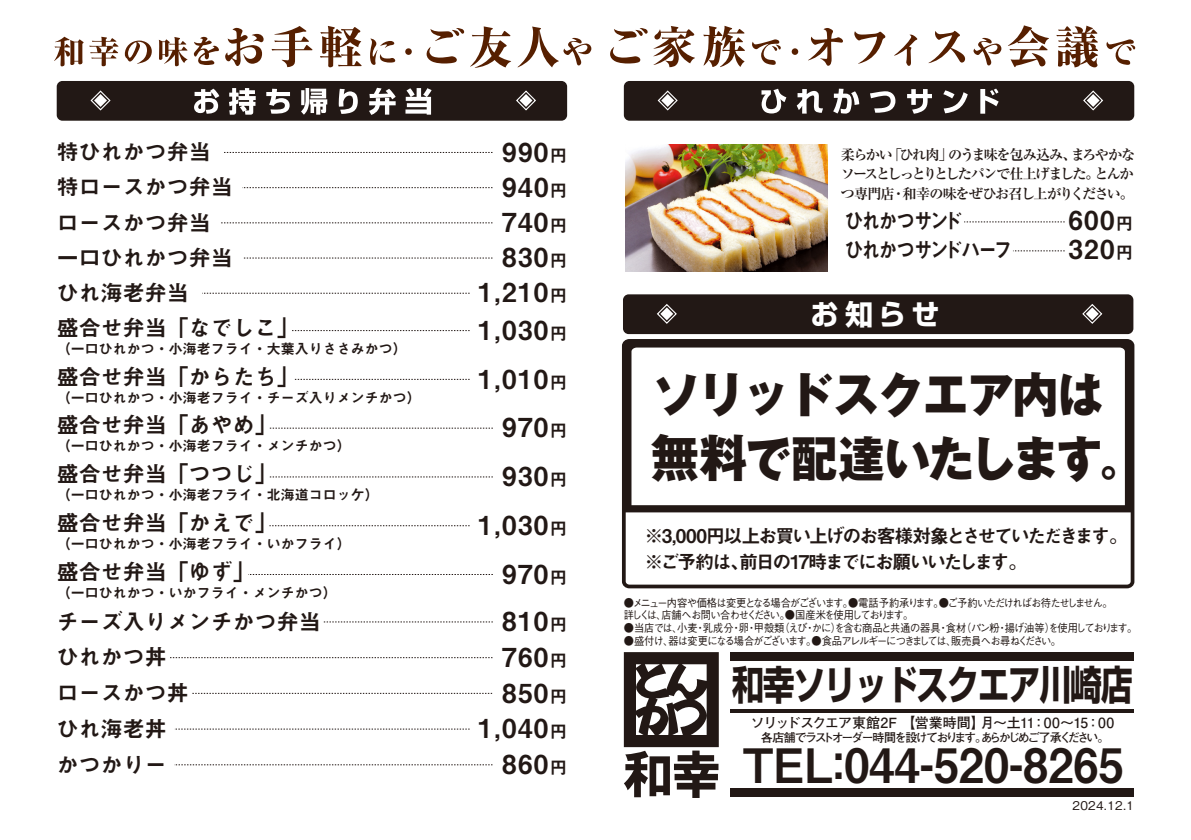
<style>
.page{position:relative;width:1191px;height:840px;background:#fff}
.page>*{position:absolute;margin:0;border:0;box-sizing:border-box;transform-origin:0 0}
.t1{font:800 48.2px/64px "Gothic MB101 Pr 6 N";letter-spacing:-.025em;color:#221815;scale:.95 1}
.t2{font:47.4px "Midashi Go Pr 6 N MB31";color:#221815;scale:.95 1}
.t3{font:700 40px "Shin Go Pr 6 N";letter-spacing:-.04em;color:#221815;scale:.8 1}
.t4{font:700 28px "Shin Go Pr 6 N";color:#fff}
.t5{font:26.2px "Midashi Go Pr 6 N MB31";letter-spacing:.05em;color:#221815}
.t6{font:22px "Midashi Go Pr 6 N MB31";color:#221815}
.t7{font:22px "Midashi Go Pr 6 N MB31";letter-spacing:-.095em;color:#221815;scale:.85 1}
.t8{font:19px/26px "Midashi Go Pr 6 N MB31";letter-spacing:-.11em;color:#221815}
.t9{font:700 14.2px/19.8px "Ryumin Pr 6 N";letter-spacing:-.105em;color:#221815;text-align:justify}
.t10{font:14px "Midashi Go Pr 6 N MB31";color:#221815}
.t11{font:700 14px "Futo Go B101 Pr 6 N";letter-spacing:-.035em;color:#221815}
.t12{font:700 12px "Futo Go B101 Pr 6 N";letter-spacing:-.17em;color:#221815}
.t13{font:500 12px "Gothic BBB Pr 6 N";letter-spacing:.025em;color:#221815}
.t14{font:500 11px/12.8px "Gothic BBB Pr 6 N";letter-spacing:-.105em;color:#221815;scale:.93 1}
.t15{font:500 11px "Gothic BBB Pr 6 N";letter-spacing:-.075em;color:#221815;scale:.93 1}
.s1{font-size:17.4px}
.s2{font-size:50.4px}
</style>
<div class="page">
<hr style="left:730px;top:709px;width:404px;height:3px;background:#221815">
<div style="left:730px;top:651px;width:404px;height:8px;background:#221815"></div>
<div style="left:730px;top:788px;width:404px;height:8px;background:#221815"></div>
<div style="left:57px;top:81px;width:510px;height:40px;background:#221815;border-radius:6px"></div>
<svg style="left:194px;top:89px;width:25px;height:25px"></svg>
<svg style="left:229px;top:88px;width:27px;height:27px"></svg>
<svg style="left:266px;top:89px;width:24px;height:25px"></svg>
<svg style="left:301px;top:88px;width:26px;height:27px"></svg>
<svg style="left:339px;top:89px;width:19px;height:25px"></svg>
<svg style="left:369px;top:88px;width:27px;height:27px"></svg>
<svg style="left:405px;top:88px;width:26px;height:27px"></svg>
<svg style="left:90px;top:90px;width:21px;height:21px"></svg>
<svg style="left:516px;top:90px;width:20px;height:21px"></svg>
<svg style="left:624px;top:652px;width:95px;height:145px"></svg>
<svg style="left:242px;top:187px;width:250px;height:1px"></svg>
<svg style="left:224px;top:152px;width:268px;height:1px"></svg>
<svg style="left:202px;top:293px;width:267px;height:1px"></svg>
<svg style="left:243px;top:257px;width:249px;height:1px"></svg>
<svg style="left:221px;top:222px;width:271px;height:1px"></svg>
<svg style="left:170px;top:657px;width:322px;height:1px"></svg>
<svg style="left:192px;top:692px;width:300px;height:1px"></svg>
<svg style="left:175px;top:728px;width:294px;height:1px"></svg>
<svg style="left:174px;top:764px;width:318px;height:1px"></svg>
<svg style="left:323px;top:621px;width:170px;height:1px"></svg>
<svg style="left:292px;top:330px;width:177px;height:1px"></svg>
<svg style="left:294px;top:379px;width:175px;height:1px"></svg>
<svg style="left:269px;top:427px;width:224px;height:1px"></svg>
<svg style="left:269px;top:476px;width:224px;height:1px"></svg>
<svg style="left:269px;top:525px;width:200px;height:1px"></svg>
<svg style="left:248px;top:574px;width:245px;height:1px"></svg>
<div style="left:624px;top:81px;width:510px;height:40px;background:#221815;border-radius:6px"></div>
<svg style="left:761px;top:89px;width:25px;height:24px"></svg>
<svg style="left:796px;top:89px;width:27px;height:24px"></svg>
<svg style="left:833px;top:89px;width:26px;height:24px"></svg>
<svg style="left:870px;top:91px;width:25px;height:22px"></svg>
<svg style="left:907px;top:89px;width:25px;height:25px"></svg>
<svg style="left:943px;top:90px;width:24px;height:23px"></svg>
<svg style="left:980px;top:89px;width:18px;height:25px"></svg>
<svg style="left:657px;top:90px;width:21px;height:21px"></svg>
<svg style="left:1083px;top:90px;width:21px;height:21px"></svg>
<svg style="left:964px;top:221px;width:100px;height:1px"></svg>
<svg style="left:1013px;top:250px;width:51px;height:1px"></svg>
<div style="left:623px;top:294px;width:510px;height:40px;background:#221815;border-radius:6px"></div>
<svg style="left:657px;top:304px;width:20px;height:20px"></svg>
<svg style="left:1082px;top:304px;width:21px;height:20px"></svg>
<div style="left:622px;top:339px;width:512px;height:249px;border:4px solid #221815;border-radius:5px"></div>
<svg style="left:623px;top:340px;width:510px;height:172px"></svg>
<img style="left:626px;top:144px;width:201px;height:128px">
<svg style="left:54px;top:37px;width:64px;height:29px"></svg>
<svg style="left:125px;top:41px;width:27px;height:23px"></svg>
<svg style="left:159px;top:37px;width:28px;height:29px"></svg>
<svg style="left:194px;top:37px;width:25px;height:28px"></svg>
<svg style="left:225px;top:28px;width:38px;height:38px"></svg>
<svg style="left:271px;top:26px;width:41px;height:41px"></svg>
<svg style="left:320px;top:26px;width:41px;height:41px"></svg>
<svg style="left:370px;top:38px;width:25px;height:27px"></svg>
<div style="left:405px;top:48px;width:7px;height:7px;background:#561f00;border-radius:50%"></div>
<svg style="left:426px;top:28px;width:38px;height:35px"></svg>
<svg style="left:470px;top:26px;width:41px;height:42px"></svg>
<svg style="left:517px;top:27px;width:74px;height:40px"></svg>
<svg style="left:610px;top:28px;width:37px;height:35px"></svg>
<svg style="left:653px;top:26px;width:42px;height:41px"></svg>
<svg style="left:703px;top:26px;width:42px;height:41px"></svg>
<svg style="left:752px;top:39px;width:28px;height:26px"></svg>
<div style="left:791px;top:48px;width:7px;height:7px;background:#561f00;border-radius:50%"></div>
<svg style="left:808px;top:28px;width:35px;height:38px"></svg>
<svg style="left:854px;top:31px;width:31px;height:33px"></svg>
<svg style="left:894px;top:35px;width:23px;height:31px"></svg>
<svg style="left:928px;top:31px;width:37px;height:32px"></svg>
<svg style="left:973px;top:38px;width:28px;height:27px"></svg>
<svg style="left:1008px;top:25px;width:41px;height:42px"></svg>
<svg style="left:1056px;top:26px;width:42px;height:41px"></svg>
<svg style="left:1106px;top:39px;width:29px;height:26px"></svg>
<h3 class="t6" style="left:57px;top:134px;width:156px">特ひれかつ弁当</h3>
<h3 class="t5" style="left:502px;top:131px;width:66px">990<span class="s1">円</span></h3>
<h3 class="t6" style="left:57px;top:169px;width:178px">特ロースかつ弁当</h3>
<h3 class="t5" style="left:502px;top:166px;width:66px">940<span class="s1">円</span></h3>
<h3 class="t6" style="left:57px;top:204px;width:156px">ロースかつ弁当</h3>
<h3 class="t5" style="left:502px;top:201px;width:66px">740<span class="s1">円</span></h3>
<h3 class="t6" style="left:57px;top:240px;width:178px">一口ひれかつ弁当</h3>
<h3 class="t5" style="left:502px;top:236px;width:66px">830<span class="s1">円</span></h3>
<h3 class="t6" style="left:57px;top:275px;width:134px">ひれ海老弁当</h3>
<h3 class="t5" style="left:478px;top:271px;width:90px">1,210<span class="s1">円</span></h3>
<h3 class="t6" style="left:57px;top:310px;width:244px">盛合せ弁当「なでしこ」</h3>
<p class="t10" style="left:57px;top:337px;width:352px">（一口ひれかつ・小海老フライ・大葉入りささみかつ）</p>
<h3 class="t5" style="left:478px;top:309px;width:90px">1,030<span class="s1">円</span></h3>
<h3 class="t6" style="left:57px;top:358px;width:244px">盛合せ弁当「からたち」</h3>
<p class="t10" style="left:57px;top:386px;width:366px">（一口ひれかつ・小海老フライ・チーズ入りメンチかつ）</p>
<h3 class="t5" style="left:478px;top:357px;width:90px">1,010<span class="s1">円</span></h3>
<h3 class="t6" style="left:57px;top:407px;width:222px">盛合せ弁当「あやめ」</h3>
<p class="t10" style="left:57px;top:434px;width:296px">（一口ひれかつ・小海老フライ・メンチかつ）</p>
<h3 class="t5" style="left:502px;top:406px;width:66px">970<span class="s1">円</span></h3>
<h3 class="t6" style="left:57px;top:456px;width:222px">盛合せ弁当「つつじ」</h3>
<p class="t10" style="left:57px;top:483px;width:324px">（一口ひれかつ・小海老フライ・北海道コロッケ）</p>
<h3 class="t5" style="left:502px;top:455px;width:66px">930<span class="s1">円</span></h3>
<h3 class="t6" style="left:57px;top:504px;width:222px">盛合せ弁当「かえで」</h3>
<p class="t10" style="left:57px;top:532px;width:296px">（一口ひれかつ・小海老フライ・いかフライ）</p>
<h3 class="t5" style="left:478px;top:503px;width:90px">1,030<span class="s1">円</span></h3>
<h3 class="t6" style="left:57px;top:553px;width:200px">盛合せ弁当「ゆず」</h3>
<p class="t10" style="left:57px;top:581px;width:282px">（一口ひれかつ・いかフライ・メンチかつ）</p>
<h3 class="t5" style="left:502px;top:552px;width:66px">970<span class="s1">円</span></h3>
<h3 class="t6" style="left:57px;top:603px;width:266px">チーズ入りメンチかつ弁当</h3>
<h3 class="t5" style="left:502px;top:600px;width:66px">810<span class="s1">円</span></h3>
<h3 class="t6" style="left:57px;top:639px;width:112px">ひれかつ丼</h3>
<h3 class="t5" style="left:502px;top:635px;width:66px">760<span class="s1">円</span></h3>
<h3 class="t6" style="left:57px;top:674px;width:134px">ロースかつ丼</h3>
<h3 class="t5" style="left:502px;top:671px;width:66px">850<span class="s1">円</span></h3>
<h3 class="t6" style="left:57px;top:710px;width:112px">ひれ海老丼</h3>
<h3 class="t5" style="left:478px;top:707px;width:90px">1,040<span class="s1">円</span></h3>
<h3 class="t6" style="left:57px;top:746px;width:112px">かつかりー</h3>
<h3 class="t5" style="left:502px;top:742px;width:66px">860<span class="s1">円</span></h3>
<p class="t9" style="left:841px;top:144px;width:296px">柔らかい「ひれ肉」のうま味を包み込み、まろやかなソースとしっとりとしたパンで仕上げました。とんかつ専門店・和幸の味をぜひお召し上がりください。</p>
<h3 class="t7" style="left:844px;top:203px;width:139px">ひれかつサンド</h3>
<h3 class="t5" style="left:1068px;top:199px;width:66px">600<span class="s1">円</span></h3>
<h3 class="t7" style="left:844px;top:232px;width:199px">ひれかつサンドハーフ</h3>
<h3 class="t5" style="left:1068px;top:228px;width:66px">320<span class="s1">円</span></h3>
<h3 class="t4" style="left:810px;top:292px;width:130px">お知らせ</h3>
<h1 class="t1" style="left:651px;top:360px;width:521px">ソリッドスクエア内は<span class="s2">無料</span>で配達いたします。</h1>
<h3 class="t8" style="left:621px;top:522px;width:508px">　 ※3,000円以上お買い上げのお客様対象とさせていただきます。　 ※ご予約は、前日の17時までにお願いいたします。</h3>
<p class="t14" style="left:624px;top:595px;width:527px">●メニュー内容や価格は変更となる場合がございます。●電話予約承ります。●ご予約いただければお待たせしません。詳しくは、店舗へお問い合わせください。●国産米を使用しております。</p>
<p class="t15" style="left:624px;top:618px;width:554px">●当店では、小麦・乳成分・卵・甲殻類（えび・かに）を含む商品と共通の器具・食材（パン粉・揚げ油等）を使用しております。</p>
<p class="t14" style="left:624px;top:633px;width:472px">●盛付け、器は変更になる場合がございます。●食品アレルギーにつきましては、販売員へお尋ねください。</p>
<h3 class="t3" style="left:732px;top:653px;width:502px">和幸ソリッドスクエア川崎店</h3>
<p class="t11" style="left:751px;top:711px;width:365px">ソリッドスクエア東館2F 【営業時間】月～土11：00～15：00</p>
<p class="t12" style="left:761px;top:727px;width:350px">各店舗でラストオーダー時間を設けております。あらかじめご了承ください。</p>
<h2 class="t2" style="left:743px;top:726px;width:402px">TEL:044-520-8265</h2>
<p class="t13" style="left:1072px;top:795px;width:63px">2024.12.1</p>
</div>
